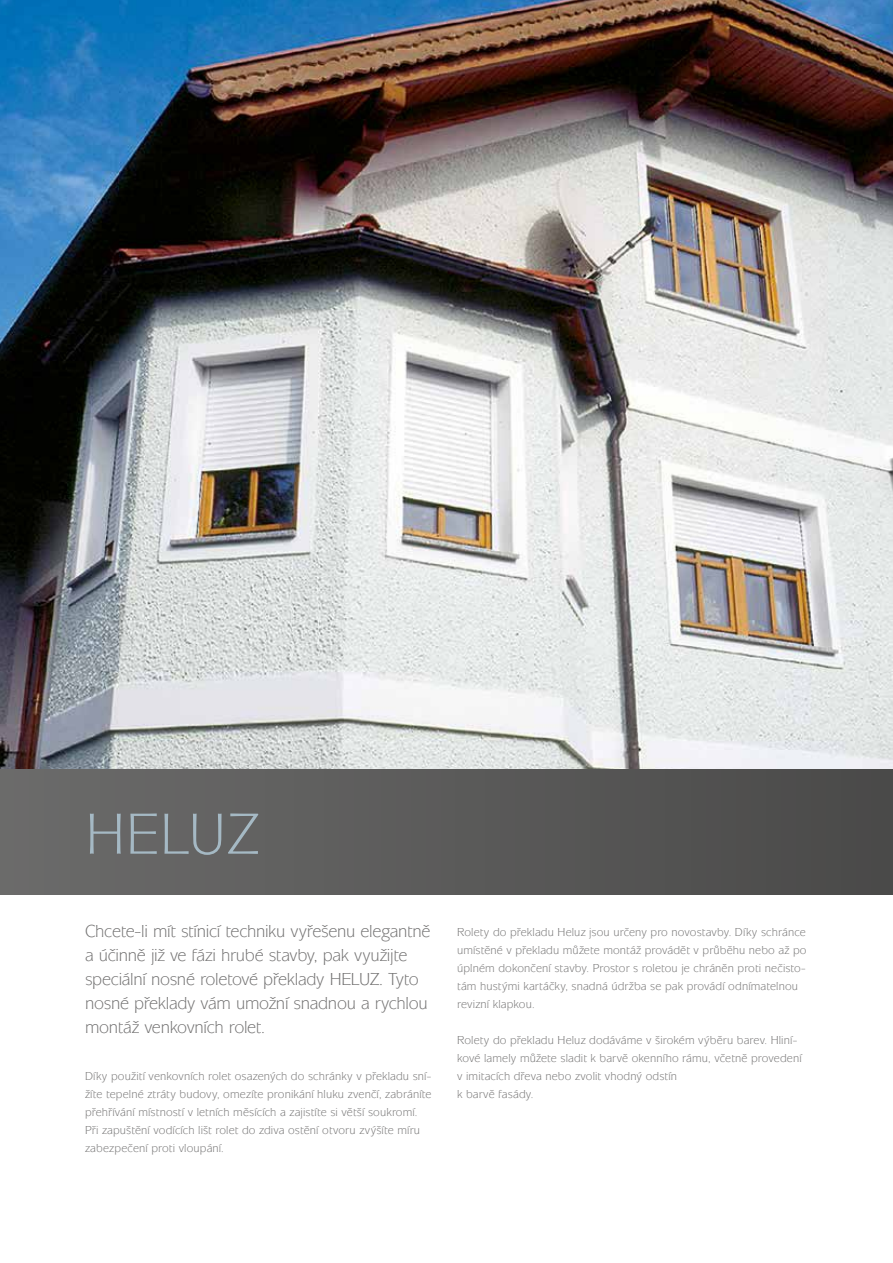
<style>
.page{position:relative;width:893px;height:1263px;background:#fff}
.page>*{position:absolute;margin:0;border:0;box-sizing:border-box;transform-origin:0 0}
.t1{font:60px "Mixage Itc TOT";letter-spacing:.015em;color:#a5b9c4}
.t2{font:18px/24px "Mixage Itc TOT";letter-spacing:-.015em;color:#706f6f}
.t3{font:12px/18px "Mixage Itc TOT";letter-spacing:.01em;color:#706f6f}
</style>
<div class="page">
<img style="left:0;top:0;width:893px;height:770px">
<div style="left:0;top:770px;width:893px;height:124px;background:linear-gradient(to right,#6c6b6b,#4a4a49)"></div>
<h1 class="t1" style="left:85px;top:801px;width:176px">HELUZ</h1>
<h2 class="t2" style="left:85px;top:919px;width:347px">Chcete-li mít stínicí techniku vyřešenu elegantně a účinně již ve fázi hrubé stavby, pak využijte speciální nosné roletové překlady HELUZ. Tyto nosné překlady vám umožní snadnou a rychlou montáž venkovních rolet.</h2>
<p class="t3" style="left:85px;top:1067px;width:348px">Díky použití venkovních rolet osazených do schránky v překladu sní&shy;žíte tepelné ztráty budovy, omezíte pronikání hluku zvenčí, zabráníte přehřívání místností v letních měsících a zajistíte si větší soukromí.<br>Při zapuštění vodících lišt rolet do zdiva ostění otvoru zvýšíte míru zabezpečení proti vloupání.</p>
<p class="t3" style="left:457px;top:923px;width:351px">Rolety do překladu Heluz jsou určeny pro novostavby. Díky schránce umístěné v překladu můžete montáž provádět v průběhu nebo až po úplném dokončení stavby. Prostor s roletou je chráněn proti nečisto&shy;tám hustými kartáčky, snadná údržba se pak provádí odnímatelnou revizní klapkou.</p>
<p class="t3" style="left:457px;top:1031px;width:346px">Rolety do překladu Heluz dodáváme v širokém výběru barev. Hliní&shy;kové lamely můžete sladit k barvě okenního rámu, včetně provedení v imitacích dřeva nebo zvolit vhodný odstín<br>k barvě fasády.</p>
</div>
